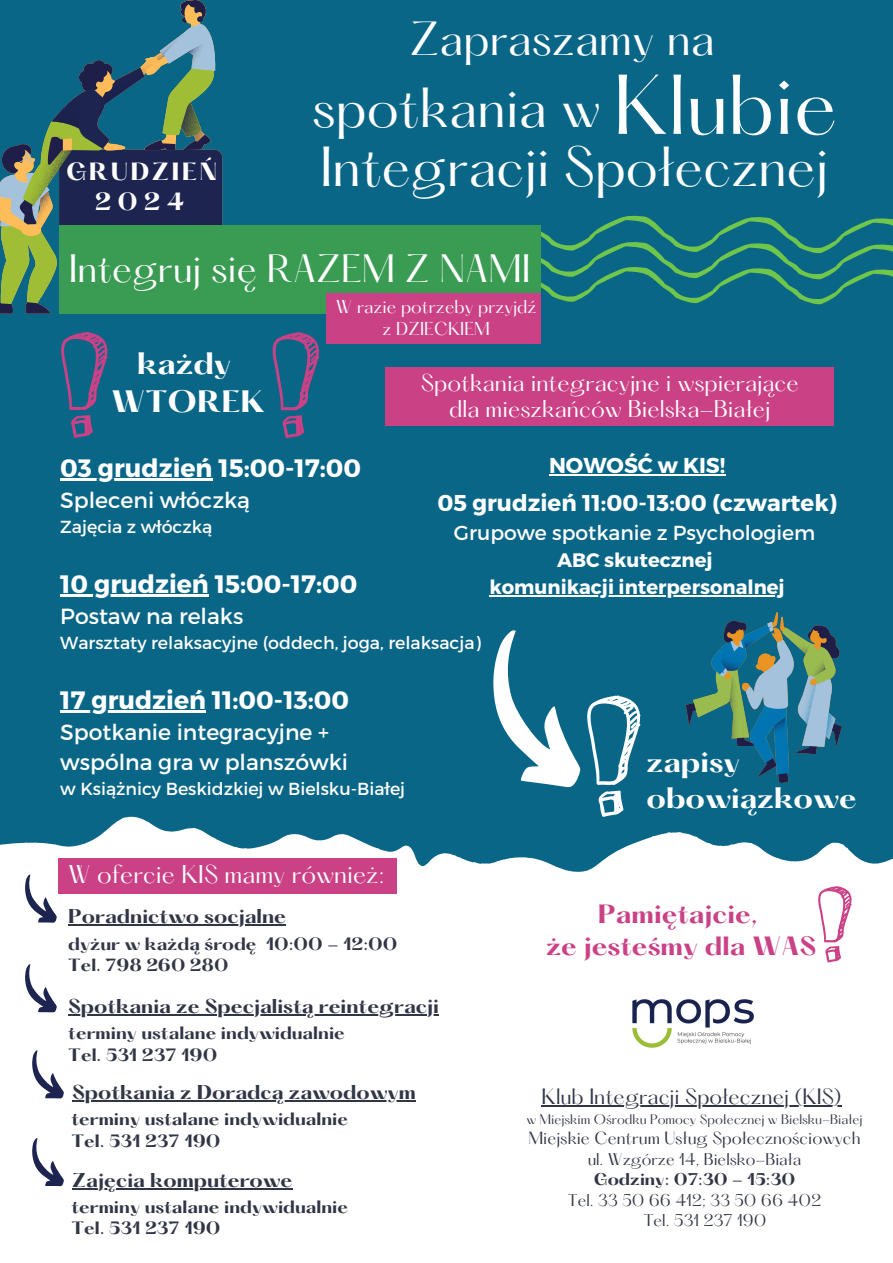
<style>
.page{position:relative;width:893px;height:1263px;background:#096687}
.page>*{position:absolute;margin:0;border:0;box-sizing:border-box;transform-origin:0 0}
.t1{font:73.95px "Hatton";color:#fff}
.t2{font:49.35px "Hatton";color:#fff}
.t3{font:41.92px "Hatton";color:#fff}
.t4{font:34.58px "Hatton";color:#fff}
.t5{font:700 27px/37.8px "Hatton";color:#fff;text-align:center}
.t6{font:700 25.8px/36px "Hatton";color:#fff}
.t7{font:700 25.12px "Montserrat";color:#fff}
.t8{font:700 23.1px/32.2px "Hatton";color:#cb4186;text-align:center}
.t9{font:700 22.88px "Montserrat";color:#fff}
.t10{font:22.5px "Hatton";color:#fff}
.t11{font:21.9px "Montserrat";color:#fff}
.t12{font:700 21.75px/30.4px "Hatton";letter-spacing:.105em;color:#fff;text-align:center}
.t13{font:700 21.52px "Montserrat";color:#fff}
.t14{font:21.15px "Hatton";color:#fff}
.t15{font:20.33px "Montserrat";color:#fff}
.t16{font:700 19.58px "Montserrat";color:#fff}
.t17{font:19.35px "Hatton";color:#313646}
.t18{font:700 17.48px "Hatton";color:#313646}
.t19{font:17.4px "Montserrat";color:#fff}
.t20{font:16.35px/22.7px "Hatton";color:#fff;text-align:center}
.t21{font:700 15.6px "Hatton";color:#313646}
.t22{font:15.45px "Hatton";color:#313646}
.t23{font:700 15.38px "Hatton";color:#313646}
.t24{font:14.85px "Hatton";color:#313646}
.t25{font:700 14.85px "Hatton";color:#313646}
.t26{font:12.08px "Hatton";color:#313646}
</style>
<div class="page">
<svg style="left:0;top:817px;width:893px;height:446px;background:#e9f1f4"></svg>
<svg style="left:541px;top:215px;width:352px;height:90px"></svg>
<svg style="left:0;top:0;width:217px;height:313px"></svg>
<div style="left:59px;top:225px;width:482px;height:89px;background:#3a9b53"></div>
<hr style="left:60px;top:478px;width:152px;height:3px;background:#fff">
<hr style="left:60px;top:594px;width:149px;height:3px;background:#fff">
<hr style="left:60px;top:710px;width:26px;height:2px;background:#fff">
<hr style="left:86px;top:710px;width:120px;height:2px;background:#fff">
<svg style="left:686px;top:612px;width:156px;height:171px"></svg>
<div style="left:326px;top:293px;width:214px;height:51px;background:#cb4186"></div>
<svg style="left:61px;top:332px;width:47px;height:106px"></svg>
<svg style="left:272px;top:332px;width:47px;height:106px"></svg>
<svg style="left:493px;top:630px;width:147px;height:187px"></svg>
<div style="left:385px;top:367px;width:449px;height:58px;background:#cb4186"></div>
<div style="left:552px;top:913px;width:286px;height:202px;background:#fff"></div>
<svg style="left:817px;top:886px;width:34px;height:76px;background:#f1cfe0"></svg>
<hr style="left:541px;top:1105px;width:301px;height:2px;background:#313646">
<svg style="left:15px;top:873px;width:44px;height:56px;background:#d4d5dd"></svg>
<hr style="left:68px;top:924px;width:218px;height:2px;background:#313646">
<div style="left:58px;top:858px;width:339px;height:35px;background:#cb4186"></div>
<hr style="left:68px;top:1014px;width:371px;height:1px;background:#313646">
<svg style="left:15px;top:962px;width:44px;height:57px;background:#d5d6de"></svg>
<hr style="left:72px;top:1188px;width:220px;height:1px;background:#313646">
<svg style="left:22px;top:1136px;width:44px;height:57px;background:#d5d6de"></svg>
<hr style="left:72px;top:1100px;width:344px;height:1px;background:#313646">
<svg style="left:22px;top:1048px;width:44px;height:57px;background:#d5d6de"></svg>
<hr style="left:549px;top:474px;width:176px;height:2px;background:#fff">
<hr style="left:489px;top:595px;width:296px;height:2px;background:#fff">
<p class="t12" style="left:66px;top:158px;width:153px">GRUDZIEŃ<br>2024</p>
<h1 class="t3" style="left:410px;top:19px;width:306px">Zapraszamy na</h1>
<p class="t1" style="left:613px;top:70px;width:225px">Klubie</p>
<h5 class="t2" style="left:320px;top:143px;width:509px">Integracji Społecznej</h5>
<h3 class="t2" style="left:312px;top:84px;width:290px">spotkania w</h3>
<h3 class="t4" style="left:69px;top:253px;width:463px">Integruj się RAZEM Z NAMI</h3>
<p class="t5" style="left:111px;top:347px;width:156px">każdy<br>WTOREK</p>
<p class="t20" style="left:336px;top:297px;width:202px">W razie potrzeby przyjdź z DZIECKIEM</p>
<p class="t14" style="left:421px;top:373px;width:379px">Spotkania integracyjne i wspierające</p>
<p class="t14" style="left:449px;top:399px;width:323px">dla mieszkańców Bielska-Białej</p>
<p class="t13" style="left:549px;top:451px;width:178px">NOWOŚĆ w KIS!</p>
<p class="t9" style="left:437px;top:488px;width:401px">05 grudzień 11:00-13:00 (czwartek)</p>
<p class="t15" style="left:454px;top:519px;width:363px">Grupowe spotkanie z Psychologiem</p>
<p class="t16" style="left:557px;top:547px;width:157px">ABC skutecznej</p>
<p class="t16" style="left:489px;top:574px;width:297px">komunikacji interpersonalnej</p>
<h2 class="t7" style="left:60px;top:451px;width:302px">03 grudzień 15:00-17:00</h2>
<h2 class="t11" style="left:60px;top:486px;width:191px">Spleceni włóczką</h2>
<p class="t19" style="left:60px;top:515px;width:154px">Zajęcia z włóczką</p>
<p class="t7" style="left:60px;top:567px;width:299px">10 grudzień 15:00-17:00</p>
<h4 class="t11" style="left:60px;top:602px;width:184px">Postaw na relaks</h4>
<p class="t19" style="left:60px;top:631px;width:422px">Warsztaty relaksacyjne (oddech, joga, relaksacja)</p>
<p class="t7" style="left:60px;top:683px;width:290px">17 grudzień 11:00-13:00</p>
<p class="t11" style="left:60px;top:717px;width:270px">Spotkanie integracyjne +</p>
<p class="t11" style="left:60px;top:748px;width:289px">wspólna gra w planszówki</p>
<p class="t19" style="left:60px;top:778px;width:346px">w Książnicy Beskidzkiej w Bielsku-Białej</p>
<p class="t6" style="left:646px;top:747px;width:212px">zapisy obowiązkowe</p>
<p class="t10" style="left:68px;top:864px;width:318px">W ofercie KIS mamy również:</p>
<p class="t18" style="left:68px;top:908px;width:219px">Poradnictwo socjalne</p>
<p class="t21" style="left:68px;top:936px;width:331px">dyżur w każdą środę 10:00 - 12:00</p>
<p class="t23" style="left:68px;top:958px;width:162px">Tel. 798 260 280</p>
<h4 class="t18" style="left:68px;top:998px;width:372px">Spotkania ze Specjalistą reintegracji</h4>
<p class="t21" style="left:68px;top:1025px;width:278px">terminy ustalane indywidualnie</p>
<p class="t21" style="left:68px;top:1047px;width:151px">Tel. 531 237 190</p>
<p class="t18" style="left:72px;top:1084px;width:345px">Spotkania z Doradcą zawodowym</p>
<p class="t21" style="left:71px;top:1112px;width:278px">terminy ustalane indywidualnie</p>
<p class="t21" style="left:71px;top:1133px;width:151px">Tel. 531 237 190</p>
<p class="t18" style="left:72px;top:1172px;width:222px">Zajęcia komputerowe</p>
<p class="t21" style="left:71px;top:1199px;width:278px">terminy ustalane indywidualnie</p>
<p class="t21" style="left:71px;top:1221px;width:151px">Tel. 531 237 190</p>
<p class="t8" style="left:546px;top:900px;width:272px">Pamiętajcie,<br>że jesteśmy dla WAS</p>
<p class="t17" style="left:541px;top:1088px;width:302px">Klub Integracji Społecznej (KIS)</p>
<p class="t26" style="left:526px;top:1114px;width:337px">w Miejskim Ośrodku Pomocy Społecznej w Bielsku-Białej</p>
<h6 class="t22" style="left:528px;top:1131px;width:334px">Miejskie Centrum Usług Społecznościowych</h6>
<p class="t24" style="left:588px;top:1152px;width:215px">ul. Wzgórze 14, Bielsko-Biała</p>
<p class="t25" style="left:593px;top:1172px;width:203px">Godziny: 07:30 - 15:30</p>
<p class="t24" style="left:568px;top:1193px;width:255px">Tel. 33 50 66 412; 33 50 66 402</p>
<p class="t24" style="left:644px;top:1213px;width:124px">Tel. 531 237 190</p>
</div>
